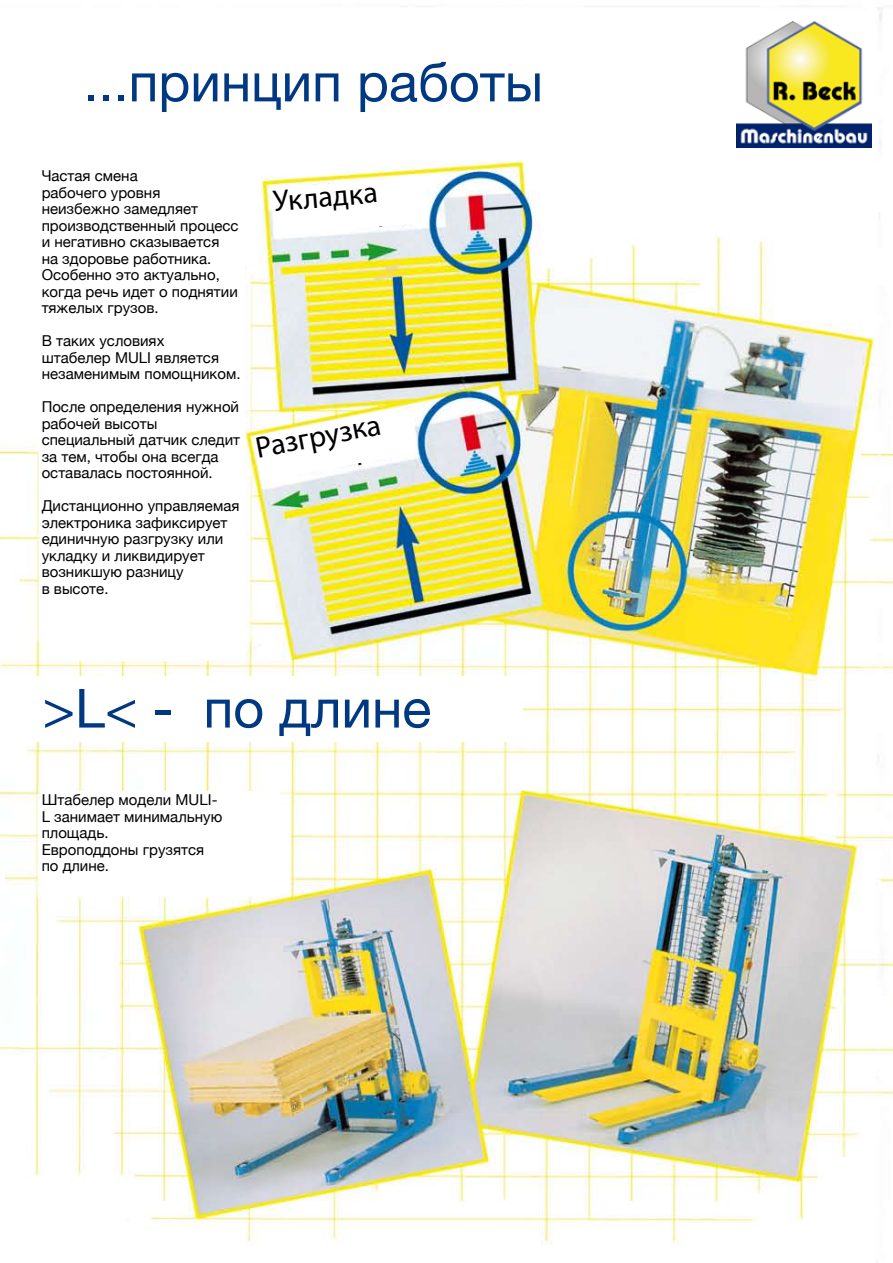
<style>
.page{position:relative;width:893px;height:1263px;background:#fff}
.page>*{position:absolute;margin:0;border:0;box-sizing:border-box;transform-origin:0 0}
.t1{font:54px "Helvetica Neue";color:#003882}
.t2{font:30px "Myriad Pro";color:#000}
.t3{font:15px/16.5px "Helvetica Neue";color:#000}
</style>
<div class="page">
<img style="left:0;top:7px;width:893px;height:1256px">
<img style="left:736px;top:21px;width:136px;height:126px">
<div style="left:9px;top:50px;width:549px;height:101px;background:#fff"></div>
<div style="left:42px;top:167px;width:203px;height:493px;background:#fff"></div>
<svg style="left:272px;top:176px;width:156px;height:59px"></svg>
<svg style="left:253px;top:407px;width:159px;height:75px"></svg>
<div style="left:28px;top:676px;width:495px;height:66px;background:#fff"></div>
<div style="left:42px;top:791px;width:238px;height:104px;background:#fff"></div>
<h1 class="t1" style="left:84px;top:50px;width:461px">...принцип работы</h1>
<p class="t3" style="left:42px;top:167px;width:198px">Частая смена<br>рабочего уровня неизбежно замедляет производственный процесс и негативно сказывается на здоровье работника.<br>Особенно это актуально, когда речь идет о поднятии тяжелых грузов.</p>
<p class="t3" style="left:42px;top:332px;width:200px">В таких условиях<br>штабелер MULI является незаменимым помощником.</p>
<p class="t3" style="left:42px;top:398px;width:200px">После определения нужной рабочей высоты специальный датчик следит за тем, чтобы она всегда оставалась постоянной.</p>
<p class="t3" style="left:42px;top:497px;width:199px">Дистанционно управляемая электроника зафиксирует единичную разгрузку или укладку и ликвидирует возникшую разницу<br>в высоте.</p>
<h2 class="t2" style="left:272px;top:183px;width:106px;rotate:-5deg">Укладка</h2>
<h2 class="t2" style="left:252px;top:430px;width:129px;rotate:-11deg">Разгрузка</h2>
<h1 class="t1" style="left:43px;top:676px;width:390px">&gt;L&lt; - по длине</h1>
<p class="t3" style="left:42px;top:791px;width:182px">Штабелер модели MULI-<br>L занимает минимальную площадь.<br>Европоддоны грузятся по длине.</p>
</div>
